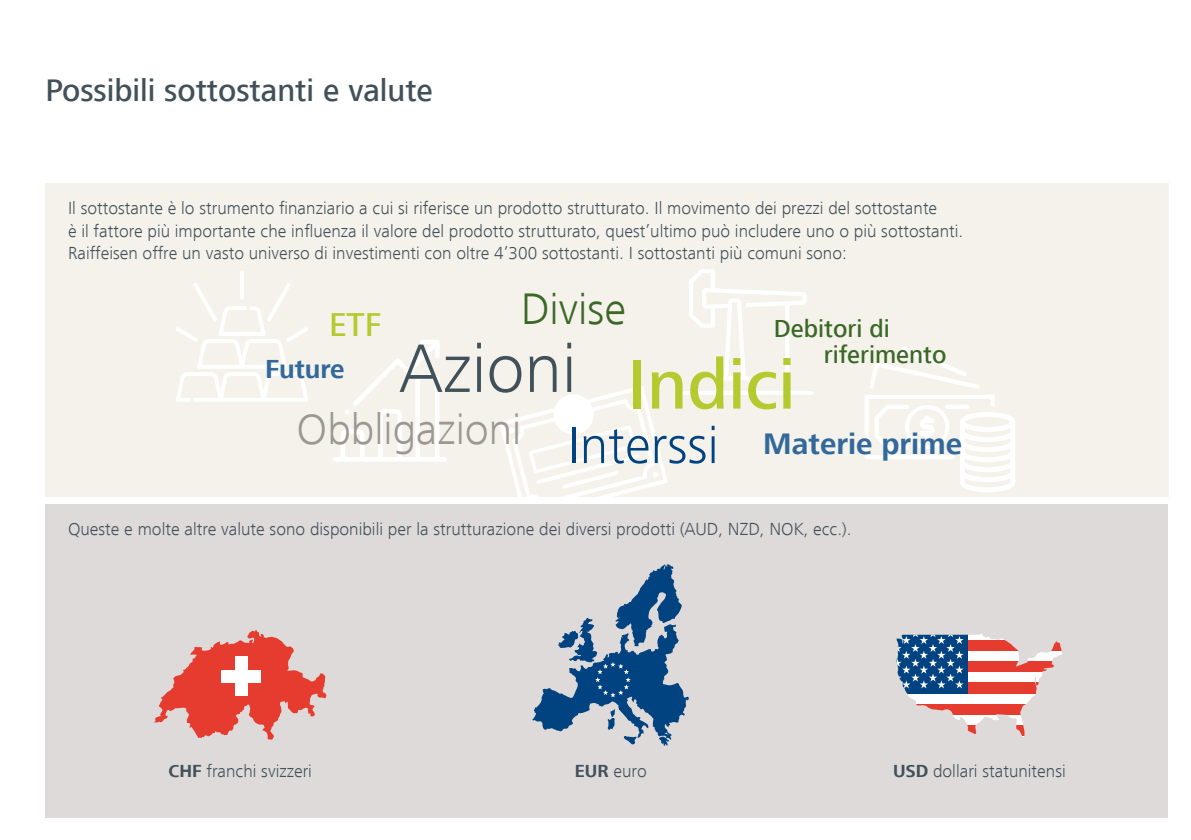
<style>
.page{position:relative;width:1191px;height:840px;background:#fff}
.page>*{position:absolute;margin:0;border:0;box-sizing:border-box;transform-origin:0 0}
.t1{font:500 72.2px "Frutiger Next LT";color:#b5ca2e}
.t2{font:300 71px "Frutiger Next LT";color:#425159}
.t3{font:300 53.8px "Frutiger Next LT";color:#004380}
.t4{font:300 45.4px "Frutiger Next LT";color:#3b6827}
.t5{font:300 44.4px "Frutiger Next LT";color:#9d9693}
.t6{font:500 34px "Frutiger Next LT";color:#b5ca2e}
.t7{font:500 32px "Frutiger Next LT";color:#425159}
.t8{font:700 30.4px "Frutiger Next LT";color:#33699a}
.t9{font:700 26.8px "Frutiger Next LT";color:#33699a}
.t10{font:500 25.2px/26px "Frutiger Next LT";color:#3b6827}
.t11{font:300 18px/22px "Frutiger Next LT";color:#425159}
.s1{font-weight:700}
</style>
<div class="page">
<div style="left:45px;top:183px;width:1124px;height:313px;background:#f5f2ec"></div>
<hr style="left:240px;top:270px;width:4px;height:29px;background:#fff;border-radius:2px">
<svg style="left:176px;top:283px;width:132px;height:118px"></svg>
<svg style="left:865px;top:347px;width:150px;height:145px"></svg>
<svg style="left:499px;top:386px;width:169px;height:111px"></svg>
<svg style="left:333px;top:340px;width:114px;height:121px"></svg>
<svg style="left:689px;top:269px;width:118px;height:121px"></svg>
<div style="left:682px;top:390px;width:103px;height:5px;background:#fff;border-radius:2px"></div>
<div style="left:789px;top:390px;width:24px;height:5px;background:#fff;border-radius:2px"></div>
<div style="left:45px;top:503px;width:1123px;height:313px;background:#dddad9"></div>
<svg style="left:896px;top:634px;width:166px;height:102px"></svg>
<svg style="left:968px;top:639px;width:94px;height:11px"></svg>
<svg style="left:968px;top:661px;width:94px;height:10px"></svg>
<svg style="left:968px;top:682px;width:94px;height:11px"></svg>
<svg style="left:896px;top:703px;width:166px;height:11px"></svg>
<svg style="left:896px;top:725px;width:166px;height:10px"></svg>
<svg style="left:532px;top:564px;width:157px;height:181px"></svg>
<svg style="left:154px;top:630px;width:172px;height:109px"></svg>
<div style="left:221px;top:670px;width:40px;height:12px;background:#fff"></div>
<div style="left:235px;top:656px;width:12px;height:40px;background:#fff"></div>
<h3 class="t7" style="left:45px;top:72px;width:389px">Possibili sottostanti e valute</h3>
<p class="t11" style="left:68px;top:197px;width:896px">Il sottostante è lo strumento finanziario a cui si riferisce un prodotto strutturato. Il movimento dei prezzi del sottostante<br>è il fattore più importante che influenza il valore del prodotto strutturato, quest’ultimo può includere uno o più sottostanti.<br>Raiffeisen offre un vasto universo di investimenti con oltre 4’300 sottostanti. I sottostanti più comuni sono:</p>
<h3 class="t4" style="left:521px;top:284px;width:107px">Divise</h3>
<h3 class="t6" style="left:329px;top:306px;width:54px">ETF</h3>
<h3 class="t10" style="left:823px;top:316px;width:124px;text-indent:-50px">Debitori di riferimento</h3>
<h2 class="t2" style="left:399px;top:329px;width:179px">Azioni</h2>
<h1 class="t1" style="left:627px;top:344px;width:169px">Indici</h1>
<h3 class="t9" style="left:265px;top:354px;width:81px">Future</h3>
<h3 class="t5" style="left:296px;top:405px;width:226px">Obbligazioni</h3>
<h3 class="t3" style="left:567px;top:415px;width:153px">Interssi</h3>
<h3 class="t8" style="left:763px;top:426px;width:200px">Materie prime</h3>
<p class="t11" style="left:68px;top:518px;width:785px">Queste e molte altre valute sono disponibili per la strutturazione dei diversi prodotti (AUD, NZD, NOK, ecc.).</p>
<p class="t11" style="left:169px;top:759px;width:145px"><span class="s1">CHF</span> franchi svizzeri</p>
<p class="t11" style="left:575px;top:759px;width:73px"><span class="s1">EUR</span> euro</p>
<p class="t11" style="left:893px;top:759px;width:174px"><span class="s1">USD</span> dollari statunitensi</p>
</div>
